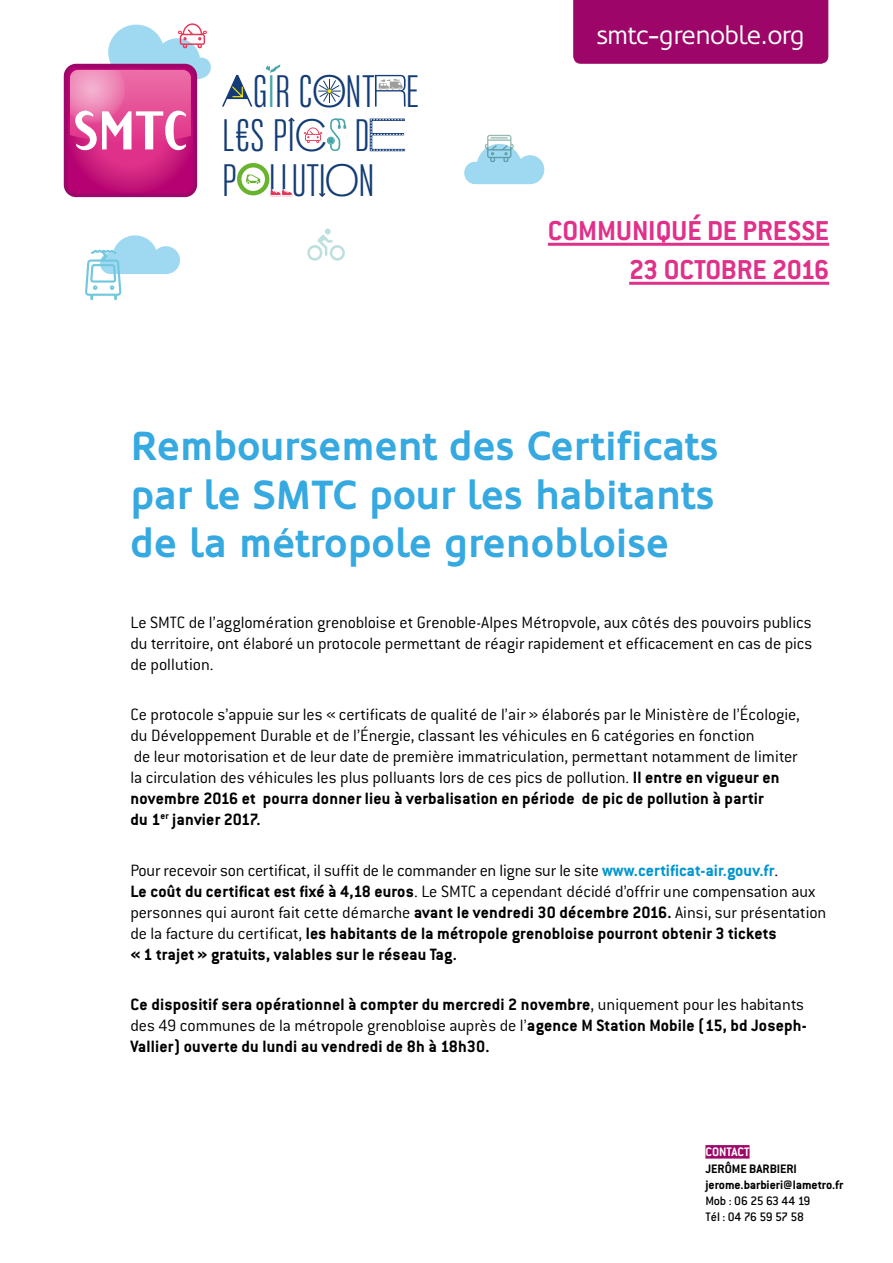
<style>
.page{position:relative;width:893px;height:1263px;background:#fff}
.page>*{position:absolute;margin:0;border:0;box-sizing:border-box;transform-origin:0 0}
.t1{font:700 40.5px/48.6px "Oblik";color:#36a9e1;text-align:justify}
.t2{font:39.9px/44.5px "Bw Stretch";letter-spacing:-.01em;color:#143d77}
.t3{font:700 30px/39px "Conduit ITC";color:#e0318a;text-align:right}
.t4{font:25.5px "Oblik";color:#fff}
.t5{font:300 18px/21px "Conduit ITC";letter-spacing:-.005em;color:#000}
.t6{font:700 18px/21px "Conduit ITC";letter-spacing:.01em;color:#000}
.t7{font:700 13.5px/16.2px "Conduit ITC";color:#000}
.t8{font:500 13.5px/16.2px "Conduit ITC";letter-spacing:-.025em;color:#000}
.t9{font:700 13.5px "Conduit ITC";color:#fff}
.s1{color:#48a5a8}
.s2{font-weight:700}
.s3{font-weight:700;color:#0095cf}
.s4{font-weight:300}
</style>
<div class="page">
<div style="left:573px;top:0;width:255px;height:64px;background:#9d0668"></div>
<div style="left:705px;top:1145px;width:44px;height:13px;background:#9d0668"></div>
<svg style="left:464px;top:135px;width:80px;height:49px"></svg>
<svg style="left:307px;top:229px;width:38px;height:32px"></svg>
<svg style="left:85px;top:235px;width:95px;height:65px"></svg>
<hr style="left:548px;top:243px;width:281px;height:3px;background:#e0318a">
<hr style="left:629px;top:282px;width:200px;height:3px;background:#e0318a">
<svg style="left:64px;top:23px;width:147px;height:174px"></svg>
<div style="left:327px;top:137px;width:7px;height:7px;border:1px solid #48a5a8;border-radius:50%"></div>
<svg style="left:328px;top:119px;width:18px;height:32px"></svg>
<svg style="left:370px;top:118px;width:35px;height:33px"></svg>
<svg style="left:239px;top:165px;width:28px;height:28px"></svg>
<div style="left:237px;top:163px;width:32px;height:32px;border:4px solid #69b42e;border-radius:50%"></div>
<svg style="left:246px;top:174px;width:14px;height:10px"></svg>
<svg style="left:222px;top:75px;width:30px;height:32px"></svg>
<svg style="left:266px;top:65px;width:15px;height:8px"></svg>
<svg style="left:375px;top:75px;width:31px;height:32px"></svg>
<svg style="left:319px;top:193px;width:7px;height:4px"></svg>
<svg style="left:304px;top:127px;width:18px;height:16px"></svg>
<svg style="left:318px;top:79px;width:23px;height:24px"></svg>
<svg style="left:271px;top:190px;width:21px;height:6px"></svg>
<svg style="left:288px;top:117px;width:7px;height:5px"></svg>
<h2 class="t2" style="left:222px;top:69px;width:198px;text-indent:31px">G<span class="s1">I</span>R CONT E<br>L€S PIC D<br>P LLUTION</h2>
<h3 class="t4" style="left:597px;top:21px;width:209px">smtc-grenoble.org</h3>
<h3 class="t3" style="left:548px;top:210px;width:283px">COMMUNIQUÉ DE PRESSE<br>23 OCTOBRE 2016</h3>
<h1 class="t1" style="left:130px;top:422px;width:590px">Remboursement des Certificats par le SMTC pour les habitants de la métropole grenobloise</h1>
<p class="t5" style="left:130px;top:612px;width:683px;text-align:justify">Le SMTC de l’agglomération grenobloise et Grenoble-Alpes Métropvole, aux côtés des pouvoirs publics du territoire, ont élaboré un protocole permettant de réagir rapidement et efficacement en cas de pics de pollution.</p>
<p class="t5" style="left:130px;top:704px;width:671px">Ce protocole s’appuie sur les « certificats de qualité de l’air » élaborés par le Ministère de l’Écologie, du Développement Durable et de l’Énergie, classant les véhicules en 6 catégories en fonction<br>de leur motorisation et de leur date de première immatriculation, permettant notamment de limiter la circulation des véhicules les plus polluants lors de ces pics de pollution. <span class="s2">Il entre en vigueur en novembre 2016 et pourra donner lieu à verbalisation en période de pic de pollution à partir<br>du 1</span><sup>er</sup> <span class="s2">janvier 2017.</span></p>
<p class="t5" style="left:130px;top:860px;width:697px">Pour recevoir son certificat, il suffit de le commander en ligne sur le site <span class="s3">www.certificat-air.gouv.fr</span>.<br><span class="s2">Le coût du certificat est fixé à 4,18 euros</span>. Le SMTC a cependant décidé d’offrir une compensation aux personnes qui auront fait cette démarche <span class="s2">avant le vendredi 30 décembre 2016.</span> Ainsi, sur présentation de la facture du certificat, <span class="s2">les habitants de la métropole grenobloise pourront obtenir 3 tickets<br>« 1 trajet » gratuits, valables sur le réseau Tag.</span></p>
<p class="t6" style="left:130px;top:994px;width:678px">Ce dispositif sera opérationnel à compter du mercredi 2 novembre<span class="s4">, uniquement pour les habitants des 49 communes de la métropole grenobloise auprès de l’</span>agence M Station Mobile (15, bd Joseph-<br>Vallier) ouverte du lundi au vendredi de 8h à 18h30.</p>
<p class="t9" style="left:705px;top:1144px;width:46px">CONTACT</p>
<p class="t7" style="left:705px;top:1160px;width:139px">JERÔME BARBIERI jerome.barbieri@lametro.fr</p>
<p class="t8" style="left:705px;top:1192px;width:107px">Mob : 06 25 63 44 19<br>Tél : 04 76 59 57 58</p>
</div>
